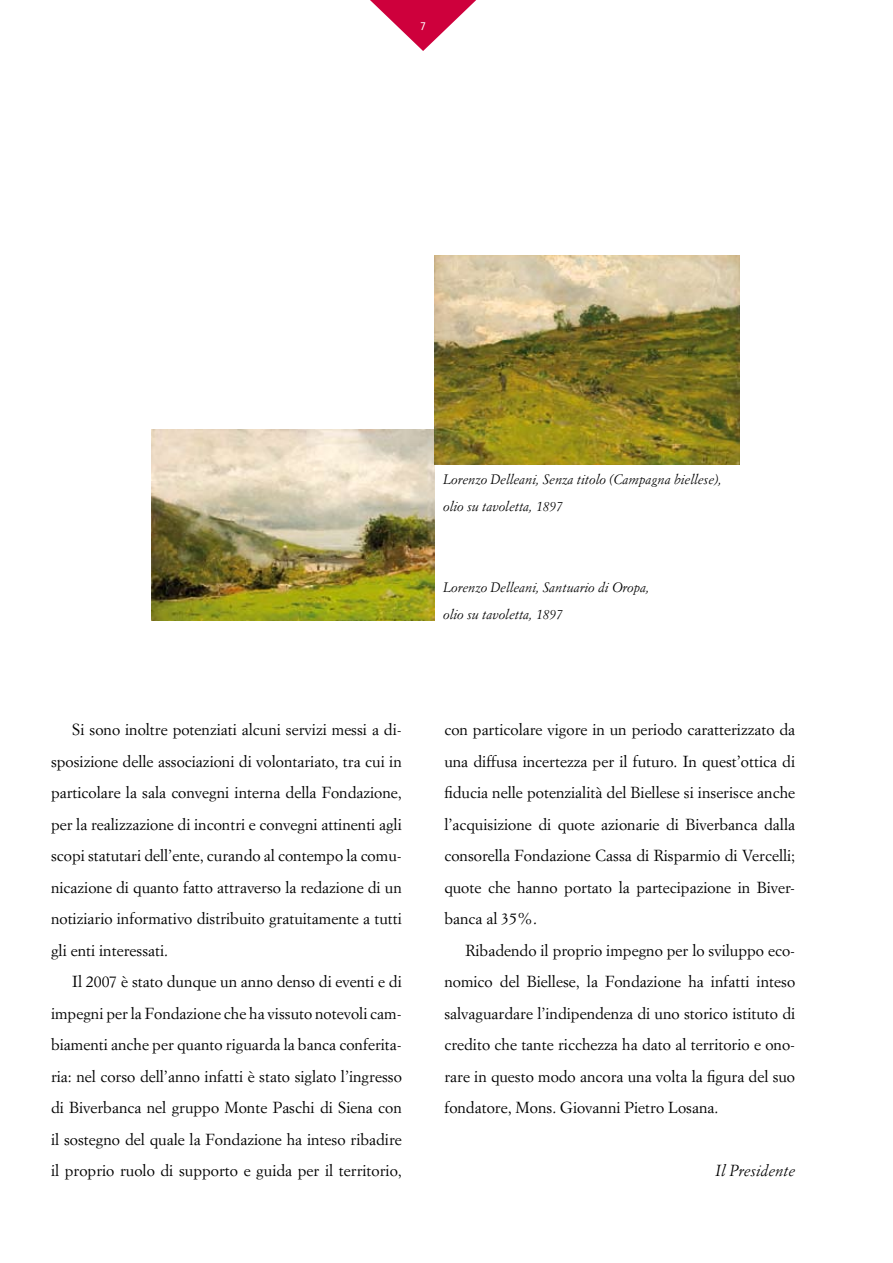
<style>
.page{position:relative;width:893px;height:1263px;background:#fff}
.page>*{position:absolute;margin:0;border:0;box-sizing:border-box;transform-origin:0 0}
.t1{font:15.75px/31.5px "Simoncini Garamond";color:#000;text-align:justify}
.t2{font:italic 15.75px "Simoncini Garamond";color:#000}
.t3{font:italic 13.5px/27px "Simoncini Garamond";color:#000}
.t4{font:12px "Officina Sans";color:#fff}
</style>
<div class="page">
<svg style="left:370px;top:0;width:106px;height:51px"></svg>
<img style="left:152px;top:429px;width:283px;height:192px">
<img style="left:435px;top:255px;width:304px;height:210px">
<p class="t4" style="left:420px;top:19px;width:7px">7</p>
<p class="t1" style="left:51px;top:714px;width:352px;text-indent:21px">Si sono inoltre potenziati alcuni servizi messi a di&shy;sposizione delle associazioni di volontariato, tra cui in particolare la sala convegni interna della Fondazione, per la realizzazione di incontri e convegni attinenti agli scopi statutari dell’ente, curando al contempo la comu&shy;nicazione di quanto fatto attraverso la redazione di un notiziario informativo distribuito gratuitamente a tutti gli enti interessati.</p>
<p class="t1" style="left:51px;top:966px;width:352px;text-indent:21px">Il 2007 è stato dunque un anno denso di eventi e di impegni per la Fondazione che ha vissuto notevoli cam&shy;biamenti anche per quanto riguarda la banca conferita&shy;ria: nel corso dell’anno infatti è stato siglato l’ingresso di Biverbanca nel gruppo Monte Paschi di Siena con il sostegno del quale la Fondazione ha inteso ribadire il proprio ruolo di supporto e guida per il territorio,</p>
<p class="t3" style="left:443px;top:465px;width:280px">Lorenzo Delleani, Senza titolo (Campagna biellese), olio su tavoletta, 1897</p>
<p class="t3" style="left:443px;top:573px;width:208px">Lorenzo Delleani, Santuario di Oropa, olio su tavoletta, 1897</p>
<p class="t1" style="left:444px;top:714px;width:352px">con particolare vigore in un periodo caratterizzato da una diffusa incertezza per il futuro. In quest’ottica di fiducia nelle potenzialità del Biellese si inserisce anche l’acquisizione di quote azionarie di Biverbanca dalla consorella Fondazione Cassa di Risparmio di Vercelli; quote che hanno portato la partecipazione in Biver&shy;banca al 35%.</p>
<p class="t1" style="left:444px;top:934px;width:352px;text-indent:21px">Ribadendo il proprio impegno per lo sviluppo eco&shy;nomico del Biellese, la Fondazione ha infatti inteso salvaguardare l’indipendenza di uno storico istituto di credito che tante ricchezza ha dato al territorio e ono&shy;rare in questo modo ancora una volta la figura del suo fondatore, Mons. Giovanni Pietro Losana.</p>
<p class="t2" style="left:715px;top:1161px;width:81px">Il Presidente</p>
</div>
